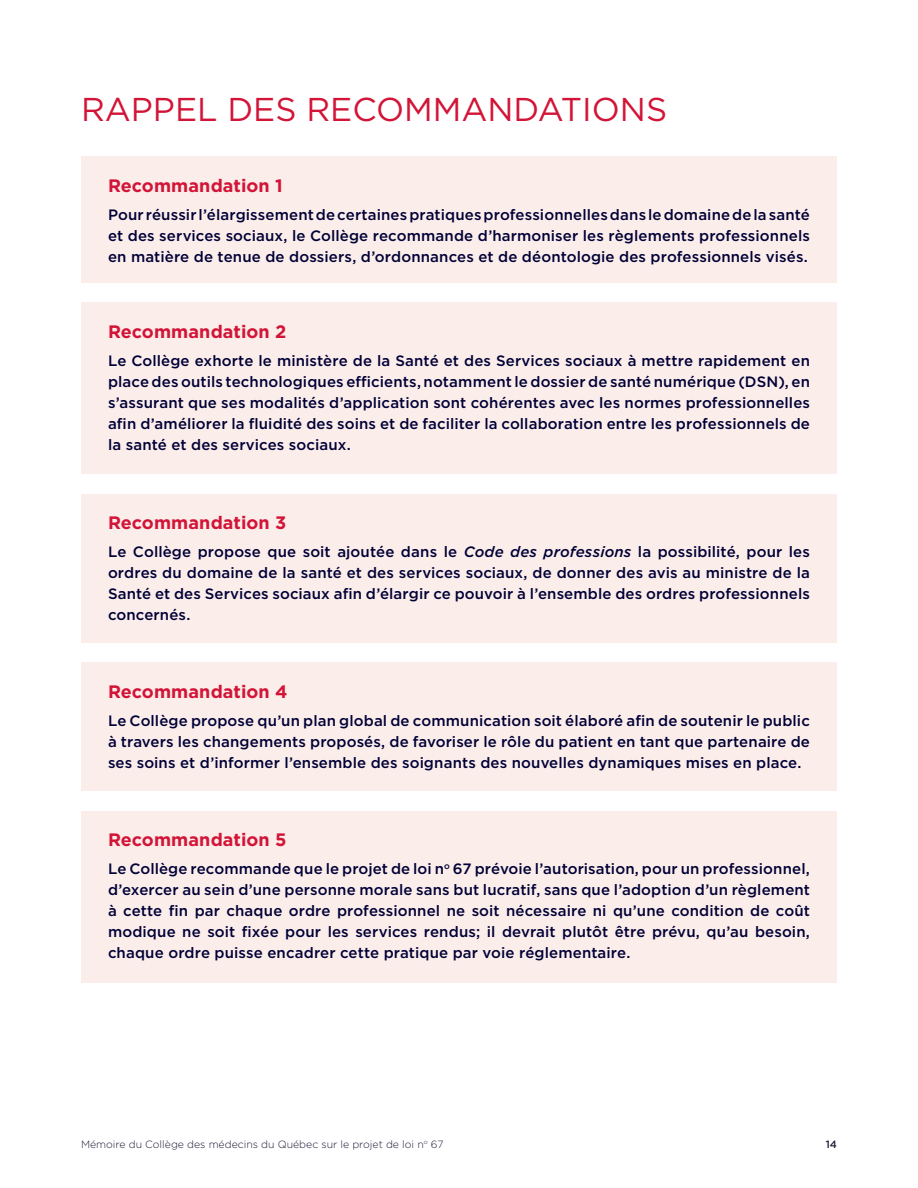
<style>
.page{position:relative;width:918px;height:1188px;background:#fff}
.page>*{position:absolute;margin:0;border:0;box-sizing:border-box;transform-origin:0 0}
.CMQ_-_Petits_titres_rouges{font:33px "Gotham";color:#d21437}
.CMQ_-_Texte_courant__bleu{font:700 18px "Gotham";letter-spacing:.005em;color:#d21437}
.CMQ_-_Texte_courant__bleu-2{font:500 15px/21px "Gotham";letter-spacing:.01em;color:#000036;text-align:justify}
.t1{font:300 10.5px "Gotham";color:#1b1d36}
.t2{font:500 10.5px "Gotham";color:#1b1d36}
.s1{font-style:italic}
</style>
<div class="page">
<div style="left:81px;top:157px;width:756px;height:126px;background:#fbedea"></div>
<div style="left:81px;top:302px;width:756px;height:172px;background:#fbedea"></div>
<div style="left:81px;top:494px;width:756px;height:149px;background:#fbedea"></div>
<div style="left:81px;top:662px;width:756px;height:129px;background:#fbedea"></div>
<div style="left:81px;top:811px;width:756px;height:172px;background:#fbedea"></div>
<p class="CMQ_-_Petits_titres_rouges" style="left:81px;top:88px;width:588px">RAPPEL DES RECOMMANDATIONS</p>
<p class="CMQ_-_Texte_courant__bleu" style="left:108px;top:174px;width:176px">Recommandation 1</p>
<p class="CMQ_-_Texte_courant__bleu-2" style="left:108px;top:204px;width:703px">Pour réussir l’élargissement de certaines pratiques professionnelles dans le domaine de la santé et des services sociaux, le Collège recommande d’harmoniser les règlements professionnels en matière de tenue de dossiers, d’ordonnances et de déontologie des professionnels visés.</p>
<p class="CMQ_-_Texte_courant__bleu" style="left:108px;top:319px;width:180px">Recommandation 2</p>
<p class="CMQ_-_Texte_courant__bleu-2" style="left:108px;top:350px;width:704px">Le Collège exhorte le ministère de la Santé et des Services sociaux à mettre rapidement en place des outils technologiques efficients, notamment le dossier de santé numérique (DSN), en s’assurant que ses modalités d’application sont cohérentes avec les normes professionnelles afin d’améliorer la fluidité des soins et de faciliter la collaboration entre les professionnels de la santé et des services sociaux.</p>
<p class="CMQ_-_Texte_courant__bleu" style="left:108px;top:511px;width:180px">Recommandation 3</p>
<p class="CMQ_-_Texte_courant__bleu-2" style="left:108px;top:541px;width:704px">Le Collège propose que soit ajoutée dans le <span class="s1">Code des professions</span> la possibilité, pour les ordres du domaine de la santé et des services sociaux, de donner des avis au ministre de la Santé et des Services sociaux afin d’élargir ce pouvoir à l’ensemble des ordres professionnels concernés.</p>
<p class="CMQ_-_Texte_courant__bleu" style="left:108px;top:680px;width:181px">Recommandation 4</p>
<p class="CMQ_-_Texte_courant__bleu-2" style="left:108px;top:710px;width:704px">Le Collège propose qu’un plan global de communication soit élaboré afin de soutenir le public à travers les changements proposés, de favoriser le rôle du patient en tant que partenaire de ses soins et d’informer l’ensemble des soignants des nouvelles dynamiques mises en place.</p>
<p class="CMQ_-_Texte_courant__bleu" style="left:108px;top:828px;width:180px">Recommandation 5</p>
<p class="CMQ_-_Texte_courant__bleu-2" style="left:108px;top:858px;width:704px">Le Collège recommande que le projet de loi n<sup>o</sup> 67 prévoie l’autorisation, pour un professionnel, d’exercer au sein d’une personne morale sans but lucratif, sans que l’adoption d’un règlement à cette fin par chaque ordre professionnel ne soit nécessaire ni qu’une condition de coût modique ne soit fixée pour les services rendus; il devrait plutôt être prévu, qu’au besoin, chaque ordre puisse encadrer cette pratique par voie réglementaire.</p>
<p class="t1" style="left:81px;top:1137px;width:364px">Mémoire du Collège des médecins du Québec sur le projet de loi n<sup>o</sup> 67</p>
<p class="t2" style="left:826px;top:1137px;width:13px">14</p>
</div>
